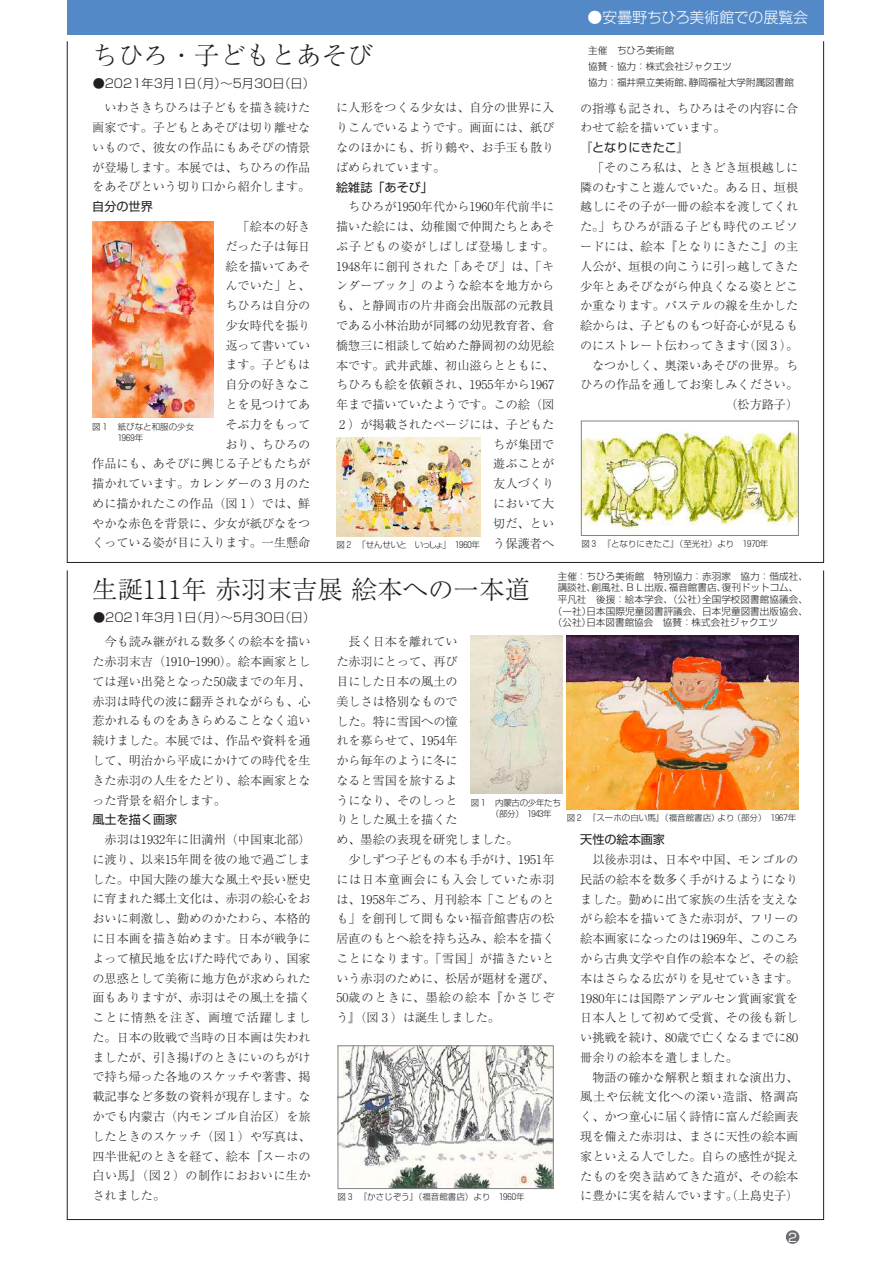
<style>
.page{position:relative;width:893px;height:1263px;background:#fff}
.page>*{position:absolute;margin:0;border:0;box-sizing:border-box;transform-origin:0 0}
.t1{font:300 25.5px "Ryumin Pr 6";color:#231f20}
.t2{font:300 14.85px "Shin Go Pr 6";color:#fff}
.t3{font:300 12.15px/19.8px "Ryumin Pr 6";color:#231f20;text-align:justify}
.t4{font:300 12.15px "Shin Go Pr 6";color:#231f20}
.t5{font:12.15px "Shin Go Pr 6";color:#231f20}
.t6{font:300 12.15px "Ryumin Pr 6";letter-spacing:.035em;color:#231f20}
.t7{font:300 12.15px "Ryumin Pr 6";letter-spacing:.075em;color:#231f20}
.t8{font:300 12.15px "Ryumin Pr 6";letter-spacing:.06em;color:#231f20}
.t9{font:11.7px "Shin Go Pr 6";color:#fff}
.t10{font:300 9.6px/11.7px "Shin Go Pr 6";color:#231f20}
.t11{font:300 8.55px/11.6px "Shin Go Pr 6";color:#231f20}
.t12{font:300 8.55px "Shin Go Pr 6";letter-spacing:-.02em;color:#231f20}
.t13{font:300 8.55px "Shin Go Pr 6";letter-spacing:-.04em;color:#231f20}
</style>
<div class="page">
<div style="left:786px;top:1230px;width:13px;height:14px;background:#6c6d70;border-radius:50%"></div>
<div style="left:67px;top:0;width:757px;height:34px;background:#5389c7"></div>
<img style="left:470px;top:635px;width:92px;height:158px">
<img style="left:567px;top:635px;width:231px;height:174px">
<img style="left:92px;top:222px;width:121px;height:196px">
<img style="left:583px;top:431px;width:214px;height:103px">
<div style="left:581px;top:421px;width:218px;height:115px;border:1px solid #808285"></div>
<img style="left:336px;top:437px;width:145px;height:99px">
<img style="left:340px;top:1047px;width:212px;height:140px">
<div style="left:338px;top:1045px;width:216px;height:144px;border:1px solid #808285"></div>
<p class="t2" style="left:588px;top:5px;width:222px">●安曇野ちひろ美術館での展覧会</p>
<h1 class="t1" style="left:92px;top:36px;width:282px">ちひろ・子どもとあそび</h1>
<p class="t4" style="left:93px;top:73px;width:224px">●２０２１年３月１（日月）～５月３０（日日(</p>
<p class="t10" style="left:588px;top:44px;width:88px">主催　ちひろ美術館</p>
<p class="t10" style="left:588px;top:60px;width:145px">協賛・協力：株式会社ジャクエツ</p>
<p class="t10" style="left:689px;top:75px;width:107px">静岡福祉大学附属図書館</p>
<p class="t10" style="left:588px;top:75px;width:107px">協力：福井県立美術館、</p>
<p class="t3" style="left:92px;top:97px;width:220px;text-indent:12px">いわさきちひろは子どもを描き続けた画家です。子どもとあそびは切り離せないもので、彼女の作品にもあそびの情景が登場します。本展では、ちひろの作品をあそびという切り口から紹介します。</p>
<p class="t5" style="left:92px;top:197px;width:62px">自分の世界</p>
<p class="t3" style="left:92px;top:216px;width:220px;text-align:right">「絵本の好き<br>だった子は毎日<br>絵を描いてあそ<br>んでいた」と、<br>ちひろは自分の<br>少女時代を振り<br>返って書いてい<br>ます。子どもは<br>自分の好きなこ<br>とを見つけてあ<br>そぶ力をもって<br>おり、ちひろの<br>作品にも、あそびに興じる子どもたちが描かれています。カレンダーの３月のために描かれたこの作品（図１）では、鮮やかな赤色を背景に、少女が紙びなをつくっている姿が目に入ります。一生懸命</p>
<p class="t11" style="left:92px;top:420px;width:104px">図１　紙びなと和服の少女　　　１９６９年</p>
<p class="t3" style="left:336px;top:97px;width:220px">に人形をつくる少女は、自分の世界に入りこんでいるようです。画面には、紙びなのほかにも、折り鶴や、お手玉も散りばめられています。</p>
<p class="t5" style="left:336px;top:177px;width:98px">絵雑誌「あそび「</p>
<p class="t3" style="left:336px;top:196px;width:220px;text-align:right">ちひろが１９５０年代から１９６０年代前半に描いた絵には、幼稚園で仲間たちとあそぶ子どもの姿がしばしば登場します。<br>１９４８年に創刊された「あそび」は、「キンダーブック」のような絵本を地方からも、と静岡市の片井商会出版部の元教員である小林治助が同郷の幼児教育者、倉橋惣三に相談して始めた静岡初の幼児絵本です。武井武雄、初山滋らとともに、ちひろも絵を依頼され、１９５５年から１９６７年まで描いていたようです。この絵（図<br>２）が掲載されたページには、子どもたちが集団で<br>遊ぶことが<br>友人づくり<br>において大<br>切だ、とい<br>う保護者へ</p>
<p class="t12" style="left:336px;top:537px;width:145px">図２　「せんせいと　いっしょ」　１９６０年</p>
<p class="t3" style="left:580px;top:97px;width:220px">の指導も記され、ちひろはその内容に合わせて絵を描いています。</p>
<p class="t5" style="left:580px;top:137px;width:111px">『となりにきたこ『</p>
<p class="t3" style="left:580px;top:157px;width:220px;text-align:right">「そのころ私は、ときどき垣根越しに隣のむすこと遊んでいた。ある日、垣根越しにその子が一冊の絵本を渡してくれた。」ちひろが語る子ども時代のエピソードには、絵本『となりにきたこ』の主人公が、垣根の向こうに引っ越してきた少年とあそびながら仲良くなる姿とどこか重なります。パステルの線を生かした絵からは、子どものもつ好奇心が見るも（図３ 。(</p>
<p class="t3" style="left:580px;top:335px;width:171px">のにストレート伝わってきます</p>
<p class="t3" style="left:592px;top:354px;width:208px">なつかしく、奥深いあそびの世界。ち</p>
<p class="t3" style="left:580px;top:374px;width:220px">ひろの作品を通してお楽しみください。</p>
<p class="t3" style="left:725px;top:394px;width:74px">（松方路子(</p>
<p class="t11" style="left:581px;top:537px;width:189px">図３　『となりにきたこ』（至光社）より　１９７０年</p>
<h1 class="t1" style="left:92px;top:570px;width:439px">生誕１１１年赤羽末吉展絵本への一本道</h1>
<p class="t4" style="left:93px;top:607px;width:224px">●２０２１年３月１（日月）～５月３０（日日(</p>
<p class="t10" style="left:722px;top:569px;width:88px;text-indent:-164px">主催：ちひろ美術館　特別協力：赤羽家　協力：偕成社、復刊ドットコム、</p>
<p class="t10" style="left:669px;top:581px;width:59px">福音館書店、</p>
<p class="t10" style="left:558px;top:581px;width:40px">講談社、</p>
<p class="t10" style="left:592px;top:581px;width:40px">創風社、</p>
<p class="t10" style="left:625px;top:581px;width:49px">ＢＬ出版、</p>
<p class="t10" style="left:587px;top:593px;width:223px;text-indent:-29px">平凡社　後援：絵本学会、（公社）<br>日本国際児童図書評議会、日本児童図書出版協会、</p>
<p class="t10" style="left:702px;top:593px;width:107px">全国学校図書館協議会、</p>
<p class="t10" style="left:586px;top:604px;width:193px;text-indent:-33px">（一社）<br>日本図書館協会　協賛：株式会社ジャクエツ</p>
<p class="t10" style="left:553px;top:616px;width:40px">（公社）</p>
<p class="t3" style="left:92px;top:631px;width:220px;text-indent:12px">今も読み継がれる数多くの絵本を描いた赤羽末吉（１９１０―１９９０）。絵本画家としては遅い出発となった５０歳までの年月、赤羽は時代の波に翻弄されながらも、心惹かれるものをあきらめることなく追い続けました。本展では、作品や資料を通して、明治から平成にかけての時代を生きた赤羽の人生をたどり、絵本画家となった背景を紹介します。</p>
<p class="t5" style="left:92px;top:810px;width:86px">風土を描く画家</p>
<p class="t3" style="left:92px;top:829px;width:220px;text-indent:12px">赤羽は１９３２年に旧満州（中国東北部(に渡り、以来１５年間を彼の地で過ごしました。中国大陸の雄大な風土や長い歴史に育まれた郷土文化は、赤羽の絵心をおおいに刺激し、勤めのかたわら、本格的に日本画を描き始めます。日本が戦争によって植民地を広げた時代であり、国家の思惑として美術に地方色が求められた面もありますが、赤羽はその風土を描くことに情熱を注ぎ、画壇で活躍しました。日本の敗戦で当時の日本画は失われましたが、引き揚げのときにいのちがけで持ち帰った各地のスケッチや著書、掲載記事など多数の資料が現存します。なかでも内蒙古（内モンゴル自治区）を旅したときのスケッチ（図１）や写真は、四半世紀のときを経て、絵本『スーホの白い馬』（図２）の制作におおいに生かされました。</p>
<p class="t3" style="left:348px;top:631px;width:111px">長く日本を離れてい</p>
<p class="t3" style="left:336px;top:651px;width:123px">た赤羽にとって、再び</p>
<p class="t3" style="left:336px;top:671px;width:123px">目にした日本の風土の</p>
<p class="t3" style="left:336px;top:691px;width:123px">美しさは格別なもので</p>
<p class="t3" style="left:336px;top:710px;width:123px">した。特に雪国への憧</p>
<p class="t3" style="left:336px;top:730px;width:123px">れを募らせて、１９５４年</p>
<p class="t3" style="left:336px;top:750px;width:123px">から毎年のように冬に</p>
<p class="t3" style="left:336px;top:770px;width:123px">なると雪国を旅するよ</p>
<p class="t3" style="left:336px;top:789px;width:123px">うになり、そのしっと</p>
<p class="t3" style="left:336px;top:809px;width:123px">りとした風土を描くた</p>
<p class="t3" style="left:336px;top:829px;width:183px">め、墨絵の表現を研究しました。</p>
<p class="t3" style="left:348px;top:849px;width:208px">少しずつ子どもの本も手がけ、１９５１年</p>
<p class="t8" style="left:336px;top:870px;width:220px">には日本童画会にも入会していた赤羽</p>
<p class="t3" style="left:336px;top:888px;width:220px">は、１９５８年ごろ、月刊絵本「こどものと</p>
<p class="t3" style="left:336px;top:908px;width:220px">も」を創刊して間もない福音館書店の松</p>
<p class="t3" style="left:336px;top:928px;width:220px">居直のもとへ絵を持ち込み、絵本を描く</p>
<p class="t6" style="left:336px;top:949px;width:220px">ことになります。「雪国」が描きたいと</p>
<p class="t3" style="left:336px;top:967px;width:220px">いう赤羽のために、松居が題材を選び、</p>
<p class="t7" style="left:336px;top:988px;width:220px">５０歳のときに、墨絵の絵本『かさじぞ</p>
<p class="t3" style="left:336px;top:1007px;width:165px">う』（図３）は誕生しました。</p>
<p class="t13" style="left:471px;top:795px;width:92px">図１　内蒙古の少年たち</p>
<p class="t11" style="left:491px;top:807px;width:62px">（部分）　１９４３年</p>
<p class="t11" style="left:567px;top:811px;width:155px">図２　『スーホの白い馬』（福音館書店）</p>
<p class="t11" style="left:732px;top:811px;width:65px">（部分）　１９６７年</p>
<p class="t11" style="left:718px;top:811px;width:19px">より</p>
<p class="t5" style="left:580px;top:830px;width:86px">天性の絵本画家</p>
<p class="t3" style="left:580px;top:849px;width:220px;text-indent:12px">以後赤羽は、日本や中国、モンゴルの民話の絵本を数多く手がけるようになりました。勤めに出て家族の生活を支えながら絵本を描いてきた赤羽が、フリーの絵本画家になったのは１９６９年、このころから古典文学や自作の絵本など、その絵本はさらなる広がりを見せていきます。１９８０年には国際アンデルセン賞画家賞を日本人として初めて受賞、その後も新しい挑戦を続け、８０歳で亡くなるまでに８０冊余りの絵本を遺しました。</p>
<p class="t3" style="left:580px;top:1066px;width:220px;text-indent:12px">物語の確かな解釈と類まれな演出力、風土や伝統文化への深い造詣、格調高く、かつ童心に届く詩情に富んだ絵画表現を備えた赤羽は、まさに天性の絵本画家といえる人でした。自らの感性が捉えたものを突き詰めてきた道が、その絵本に豊かに実を結んでいます（。上島史子(</p>
<p class="t11" style="left:337px;top:1190px;width:189px">図３　『かさじぞう』（福音館書店）より　１９６０年</p>
<p class="t9" style="left:788px;top:1227px;width:10px">2</p>
</div>
